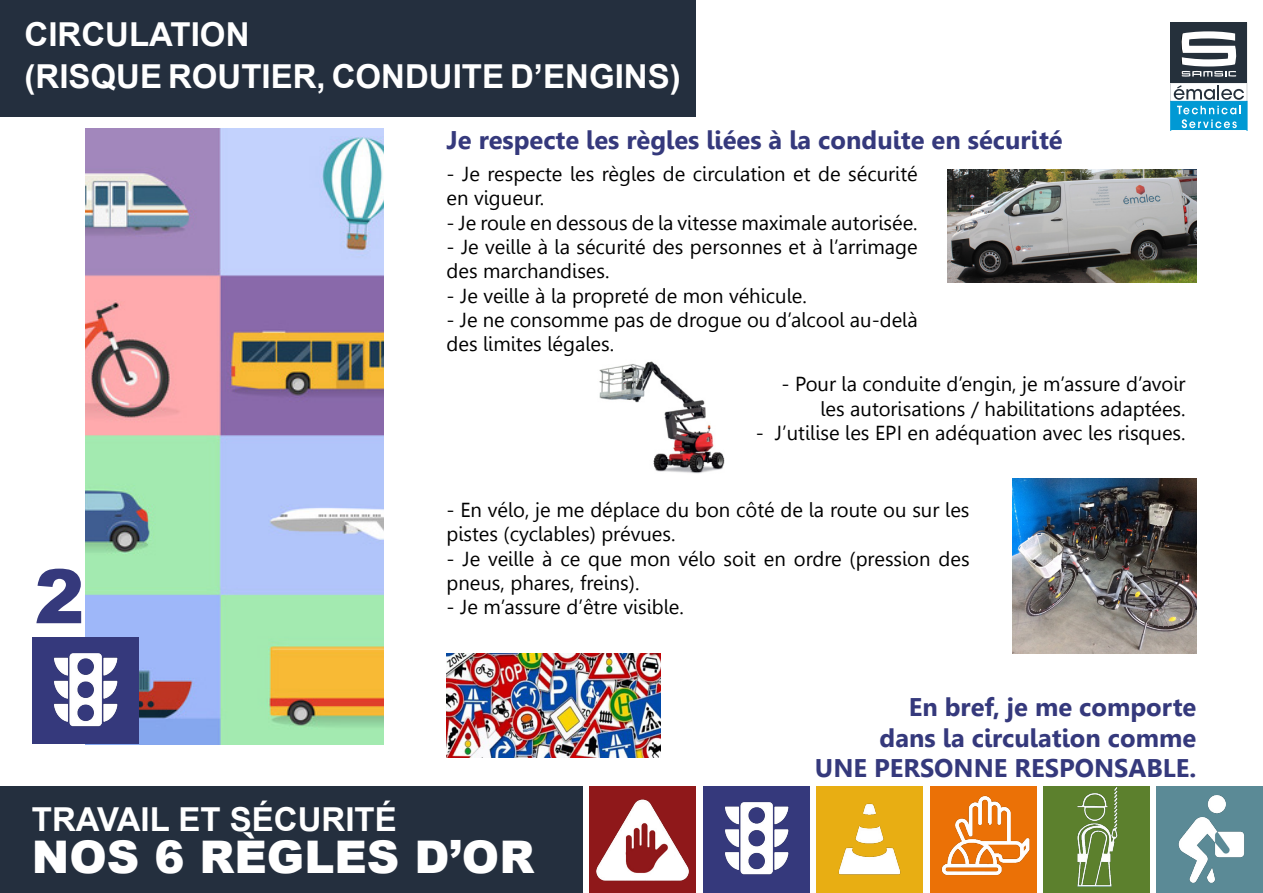
<style>
.page{position:relative;width:1263px;height:893px;background:#fff}
.page>*{position:absolute;margin:0;border:0;box-sizing:border-box;transform-origin:0 0}
.t1{font:900 75px "Arial";color:#35397c}
.t2{font:900 45px "Arial";color:#fff}
.t3{font:700 33px/42px "Arial";color:#fff}
.t4{font:700 25.5px/30.6px "Gisha";color:#35397c;text-align:right}
.t5{font:20.25px/24.3px "Gisha";color:#000}
</style>
<div class="page">
<img style="left:86px;top:129px;width:297px;height:616px">
<div style="left:32px;top:637px;width:106px;height:107px;background:#35397c"></div>
<img style="left:54px;top:653px;width:64px;height:74px">
<div style="left:1157px;top:787px;width:106px;height:106px;background:#5b8a96"></div>
<img style="left:1178px;top:795px;width:66px;height:88px">
<div style="left:816px;top:787px;width:107px;height:106px;background:#e8ae13"></div>
<img style="left:838px;top:803px;width:63px;height:72px">
<div style="left:1043px;top:787px;width:106px;height:106px;background:#5c802d"></div>
<img style="left:1064px;top:786px;width:64px;height:101px">
<div style="left:590px;top:787px;width:106px;height:106px;background:#8f181a"></div>
<img style="left:596px;top:799px;width:93px;height:82px">
<div style="left:930px;top:787px;width:106px;height:106px;background:#eb7106"></div>
<img style="left:941px;top:793px;width:96px;height:93px">
<div style="left:703px;top:787px;width:106px;height:106px;background:#35397c"></div>
<img style="left:725px;top:802px;width:64px;height:73px">
<div style="left:0;top:787px;width:583px;height:106px;background:#242f3e"></div>
<img style="left:1013px;top:478px;width:183px;height:175px">
<img style="left:947px;top:170px;width:249px;height:113px">
<img style="left:446px;top:653px;width:214px;height:105px">
<img style="left:599px;top:361px;width:126px;height:113px">
<div style="left:0;top:0;width:695px;height:117px;background:#242f3e"></div>
<svg style="left:1171px;top:22px;width:76px;height:108px"></svg>
<h3 class="t3" style="left:25px;top:15px;width:658px">CIRCULATION<br>(RISQUE ROUTIER, CONDUITE D’ENGINS)</h3>
<p class="t4" style="left:446px;top:125px;width:618px">Je respecte les règles liées à la conduite en sécurité</p>
<h1 class="t1" style="left:34px;top:542px;width:52px">2</h1>
<p class="t5" style="left:446px;top:162px;width:473px">- Je respecte les règles de circulation et de sécurité en vigueur.</p>
<p class="t5" style="left:446px;top:210px;width:473px">- Je roule en dessous de la vitesse maximale autorisée.</p>
<p class="t5" style="left:446px;top:235px;width:473px">- Je veille à la sécurité des personnes et à l’arrimage des marchandises.</p>
<p class="t5" style="left:446px;top:283px;width:362px">- Je veille à la propreté de mon véhicule.</p>
<p class="t5" style="left:446px;top:308px;width:473px">- Je ne consomme pas de drogue ou d’alcool au-delà des limites légales.</p>
<p class="t5" style="left:781px;top:372px;width:406px;text-align:right">- Pour la conduite d’engin, je m’assure d’avoir les autorisations / habilitations adaptées.</p>
<p class="t5" style="left:756px;top:421px;width:431px">- J’utilise les EPI en adéquation avec les risques.</p>
<p class="t5" style="left:446px;top:498px;width:524px">- En vélo, je me déplace du bon côté de la route ou sur les pistes (cyclables) prévues.</p>
<p class="t5" style="left:446px;top:546px;width:525px">- Je veille à ce que mon vélo soit en ordre (pression des pneus, phares, freins).</p>
<p class="t5" style="left:446px;top:595px;width:239px">- Je m’assure d’être visible.</p>
<p class="t4" style="left:815px;top:692px;width:383px">En bref, je me comporte<br>dans la circulation comme<br>UNE PERSONNE RESPONSABLE.</p>
<h3 class="t3" style="left:32px;top:799px;width:366px">TRAVAIL ET SÉCURITÉ</h3>
<h2 class="t2" style="left:32px;top:824px;width:504px">NOS 6 RÈGLES D’OR</h2>
</div>
